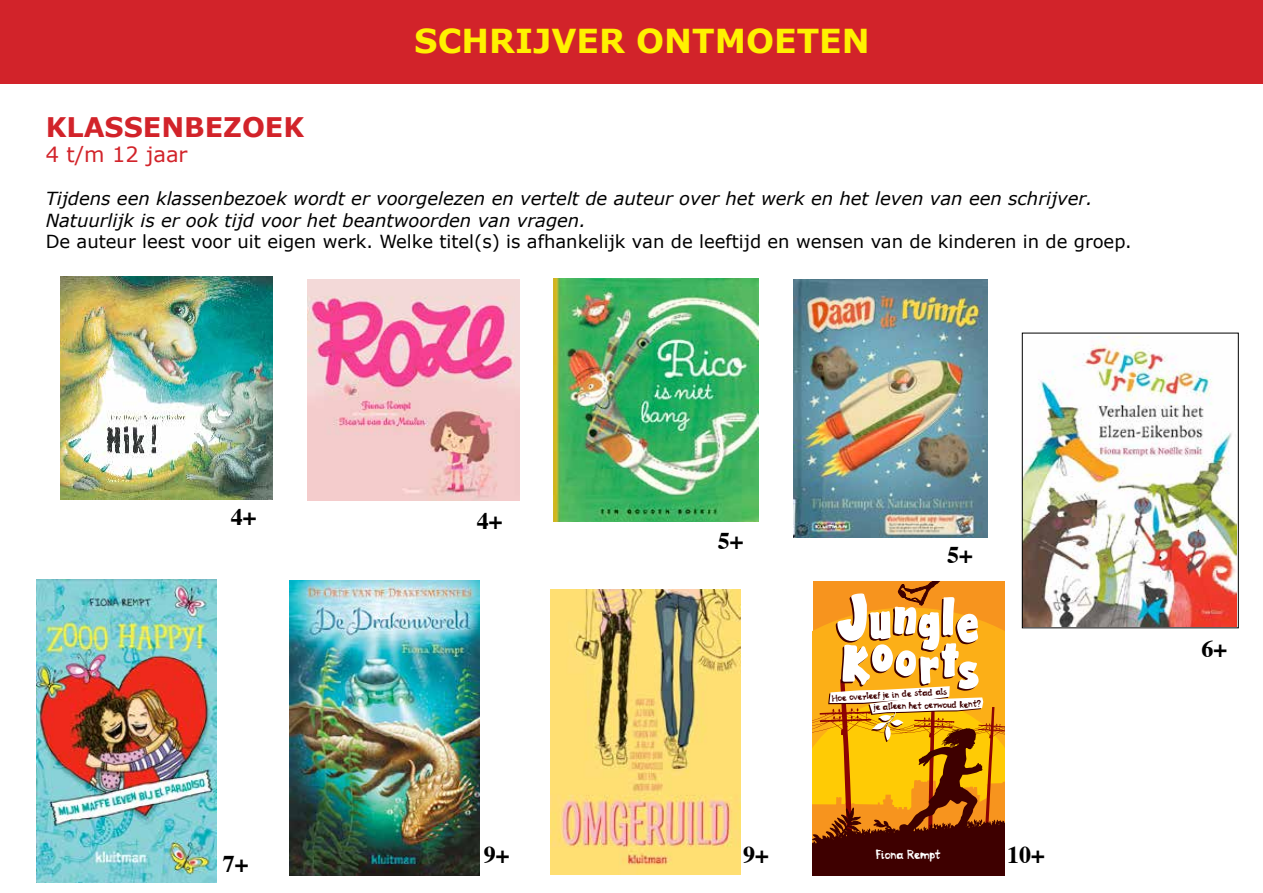
<style>
.page{position:relative;width:1263px;height:893px;background:#fff}
.page>*{position:absolute;margin:0;border:0;box-sizing:border-box;transform-origin:0 0}
.t1{font:700 33px "Verdana";color:#fff200}
.t2{font:700 27px "Verdana";color:#d2232a}
.t3{font:700 24px "Times";color:#000}
.t4{font:21px "Verdana";color:#d2232a}
.t5{font:italic 18px/21.6px "Verdana";color:#000}
.t6{font:18px "Verdana";color:#000}
.t7{font:13.05px "RP Mola";color:#fff}
.t8{font:9.6px "RP Mola";color:#3e0000}
</style>
<div class="page">
<div style="left:0;top:0;width:1263px;height:83px;background:#d2232a"></div>
<img style="left:61px;top:277px;width:212px;height:223px">
<img style="left:307px;top:279px;width:213px;height:221px">
<img style="left:554px;top:278px;width:205px;height:243px">
<img style="left:793px;top:279px;width:194px;height:259px">
<img style="left:1024px;top:336px;width:212px;height:290px">
<div style="left:1022px;top:333px;width:217px;height:295px;border:1px solid #000"></div>
<img style="left:36px;top:580px;width:180px;height:303px">
<img style="left:289px;top:581px;width:191px;height:295px">
<img style="left:550px;top:590px;width:190px;height:285px">
<svg style="left:813px;top:581px;width:191px;height:295px;background:#c98b32"></svg>
<h1 class="t1" style="left:414px;top:20px;width:457px">SCHRIJVER ONTMOETEN</h1>
<h2 class="t2" style="left:46px;top:109px;width:260px">KLASSENBEZOEK</h2>
<p class="t4" style="left:46px;top:141px;width:143px">4 t/m 12 jaar</p>
<p class="t5" style="left:46px;top:188px;width:1049px">Tijdens een klassenbezoek wordt er voorgelezen en vertelt de auteur over het werk en het leven van een schrijver.<br>Natuurlijk is er ook tijd voor het beantwoorden van vragen.</p>
<p class="t6" style="left:46px;top:230px;width:1088px">De auteur leest voor uit eigen werk. Welke titel(s) is afhankelijk van de leeftijd en wensen van de kinderen in de groep.</p>
<h3 class="t3" style="left:231px;top:494px;width:27px">4+</h3>
<h3 class="t3" style="left:477px;top:498px;width:27px">4+</h3>
<h3 class="t3" style="left:718px;top:518px;width:27px">5+</h3>
<h3 class="t3" style="left:947px;top:531px;width:27px">5+</h3>
<p class="t8" style="left:832px;top:693px;width:116px;rotate:-4deg">Hoe overleef je in de stad als</p>
<p class="t8" style="left:874px;top:701px;width:109px;rotate:-2deg">je alleen het oerwoud kent?</p>
<h3 class="t3" style="left:223px;top:841px;width:27px">7+</h3>
<h3 class="t3" style="left:484px;top:832px;width:27px">9+</h3>
<h3 class="t3" style="left:743px;top:832px;width:27px">9+</h3>
<h3 class="t3" style="left:1007px;top:831px;width:39px">10+</h3>
<p class="t7" style="left:876px;top:847px;width:66px">Fiona Rempt</p>
<h3 class="t3" style="left:1201px;top:626px;width:27px">6+</h3>
</div>
